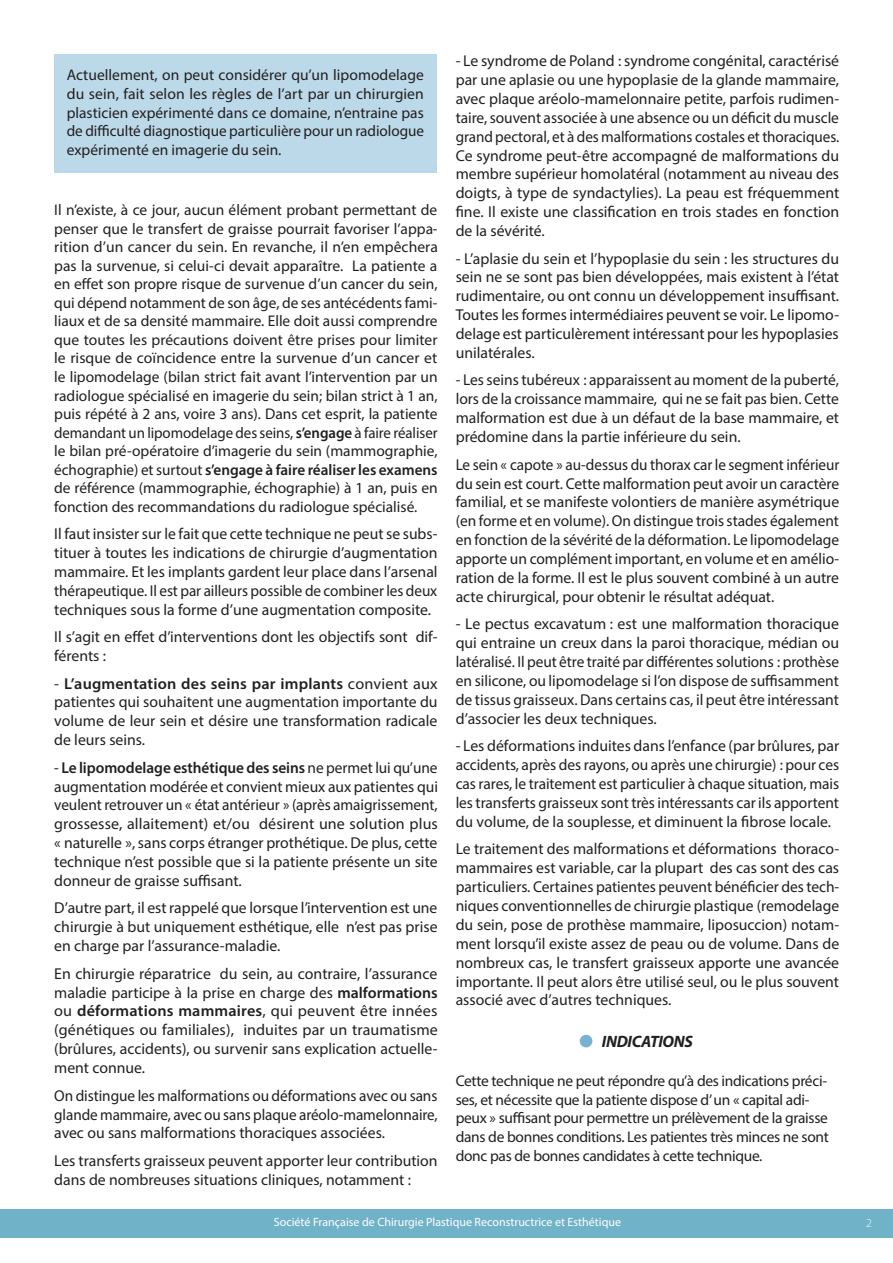
<style>
.page{position:relative;width:893px;height:1263px;background:#fff}
.page>*{position:absolute;margin:0;border:0;box-sizing:border-box;transform-origin:0 0}
.t1{font:italic 700 16.5px "Myriad Pro";letter-spacing:-.02em;color:#231f20}
.t2{font:15.75px/18.9px "Myriad Pro";color:#231f20;text-align:justify}
.t3{font:15.45px/18.6px "Myriad Pro";letter-spacing:-.02em;color:#231f20;text-align:justify}
.t4{font:12px "Myriad Pro";color:#fff}
.t5{font:300 12px "Myriad Pro";color:#fff}
.s1{font-weight:600}
</style>
<div class="page">
<div style="left:0;top:1209px;width:893px;height:28px;background:#70b2c8"></div>
<div style="left:54px;top:54px;width:383px;height:118px;background:#bbd9e8"></div>
<div style="left:580px;top:1035px;width:12px;height:12px;background:#77b3d0;border-radius:50%"></div>
<p class="t3" style="left:67px;top:66px;width:359px">Actuellement, on peut considérer qu’un lipomodelage du sein, fait selon les règles de l’art par un chirurgien plasticien expérimenté dans ce domaine, n’entraine pas de difficulté diagnostique particulière pour un radiologue expérimenté en imagerie du sein.</p>
<p class="t3" style="left:54px;top:200px;width:385px">Il n’existe, à ce jour, aucun élément probant permettant de penser que le transfert de graisse pourrait favoriser l’appa&shy;rition d’un cancer du sein. En revanche, il n’en empêchera pas la survenue, si celui-ci devait apparaître. La patiente a en effet son propre risque de survenue d’un cancer du sein, qui dépend notamment de son âge, de ses antécédents fami&shy;liaux et de sa densité mammaire. Elle doit aussi comprendre que toutes les précautions doivent être prises pour limiter le risque de coïncidence entre la survenue d’un cancer et le lipomodelage (bilan strict fait avant l’intervention par un radiologue spécialisé en imagerie du sein; bilan strict à 1 an, puis répété à 2 ans, voire 3 ans). Dans cet esprit, la patiente demandant un lipomodelage des seins, <span class="s1">s’engage</span> à faire réaliser le bilan pré-opératoire d’imagerie du sein (mammographie, échographie) et surtout <span class="s1">s’engage à faire réaliser les examens </span>de référence (mammographie, échographie) à 1 an, puis en fonction des recommandations du radiologue spécialisé.</p>
<p class="t2" style="left:54px;top:524px;width:385px">Il faut insister sur le fait que cette technique ne peut se subs&shy;tituer à toutes les indications de chirurgie d’augmentation mammaire. Et les implants gardent leur place dans l’arsenal thérapeutique. Il est par ailleurs possible de combiner les deux techniques sous la forme d’une augmentation composite.</p>
<p class="t2" style="left:54px;top:627px;width:385px">Il s’agit en effet d’interventions dont les objectifs sont dif&shy;férents :</p>
<p class="t2" style="left:54px;top:673px;width:385px">- <span class="s1">L’augmentation des seins par implants</span> convient aux patientes qui souhaitent une augmentation importante du volume de leur sein et désire une transformation radicale de leurs seins.</p>
<p class="t2" style="left:54px;top:758px;width:385px">- <span class="s1">Le lipomodelage esthétique des seins</span> ne permet lui qu’une augmentation modérée et convient mieux aux patientes qui veulent retrouver un « état antérieur » (après amaigrissement, grossesse, allaitement) et/ou désirent une solution plus « naturelle », sans corps étranger prothétique. De plus, cette technique n’est possible que si la patiente présente un site donneur de graisse suffisant.</p>
<p class="t2" style="left:54px;top:898px;width:385px">D’autre part, il est rappelé que lorsque l’intervention est une chirurgie à but uniquement esthétique, elle n’est pas prise en charge par l’assurance-maladie.</p>
<p class="t2" style="left:54px;top:964px;width:385px">En chirurgie réparatrice du sein, au contraire, l’assurance maladie participe à la prise en charge des <span class="s1">malformations </span>ou <span class="s1">déformations mammaires</span>, qui peuvent être innées (génétiques ou familiales), induites par un traumatisme (brûlures, accidents), ou survenir sans explication actuelle&shy;ment connue.</p>
<p class="t2" style="left:54px;top:1085px;width:385px">On distingue les malformations ou déformations avec ou sans glande mammaire, avec ou sans plaque aréolo-mamelonnaire, avec ou sans malformations thoraciques associées.</p>
<p class="t2" style="left:54px;top:1151px;width:385px">Les transferts graisseux peuvent apporter leur contribution dans de nombreuses situations cliniques, notamment :</p>
<p class="t2" style="left:456px;top:51px;width:385px">- Le syndrome de Poland : syndrome congénital, caractérisé par une aplasie ou une hypoplasie de la glande mammaire, avec plaque aréolo-mamelonnaire petite, parfois rudimen&shy;taire, souvent associée à une absence ou un déficit du muscle grand pectoral, et à des malformations costales et thoraciques.<br>Ce syndrome peut-être accompagné de malformations du membre supérieur homolatéral (notamment au niveau des doigts, à type de syndactylies). La peau est fréquemment fine. Il existe une classification en trois stades en fonction de la sévérité.</p>
<p class="t2" style="left:456px;top:249px;width:385px">- L’aplasie du sein et l’hypoplasie du sein : les structures du sein ne se sont pas bien développées, mais existent à l’état rudimentaire, ou ont connu un développement insuffisant.<br>Toutes les formes intermédiaires peuvent se voir. Le lipomo&shy;delage est particulèrement intéressant pour les hypoplasies unilatérales.</p>
<p class="t2" style="left:456px;top:370px;width:385px">- Les seins tubéreux : apparaissent au moment de la puberté, lors de la croissance mammaire, qui ne se fait pas bien. Cette malformation est due à un défaut de la base mammaire, et prédomine dans la partie inférieure du sein.</p>
<p class="t2" style="left:456px;top:455px;width:385px">Le sein « capote » au-dessus du thorax car le segment inférieur du sein est court. Cette malformation peut avoir un caractère familial, et se manifeste volontiers de manière asymétrique (en forme et en volume). On distingue trois stades également en fonction de la sévérité de la déformation. Le lipomodelage apporte un complément important, en volume et en amélio&shy;ration de la forme. Il est le plus souvent combiné à un autre acte chirurgical, pour obtenir le résultat adéquat.</p>
<p class="t2" style="left:456px;top:614px;width:385px">- Le pectus excavatum : est une malformation thoracique qui entraine un creux dans la paroi thoracique, médian ou latéralisé. Il peut être traité par différentes solutions : prothèse en silicone, ou lipomodelage si l’on dispose de suffisamment de tissus graisseux. Dans certains cas, il peut être intéressant d’associer les deux techniques.</p>
<p class="t2" style="left:456px;top:736px;width:385px">- Les déformations induites dans l’enfance (par brûlures, par accidents, après des rayons, ou après une chirurgie) : pour ces cas rares, le traitement est particulier à chaque situation, mais les transferts graisseux sont très intéressants car ils apportent du volume, de la souplesse, et diminuent la fibrose locale.</p>
<p class="t2" style="left:456px;top:839px;width:385px">Le traitement des malformations et déformations thoraco&shy;mammaires est variable, car la plupart des cas sont des cas particuliers. Certaines patientes peuvent bénéficier des tech&shy;niques conventionnelles de chirurgie plastique (remodelage du sein, pose de prothèse mammaire, liposuccion) notam&shy;ment lorsqu’il existe assez de peau ou de volume. Dans de nombreux cas, le transfert graisseux apporte une avancée importante. Il peut alors être utilisé seul, ou le plus souvent associé avec d’autres techniques.</p>
<p class="t1" style="left:602px;top:1030px;width:93px">INDICATIONS</p>
<p class="t3" style="left:456px;top:1071px;width:375px;text-align:left">Cette technique ne peut répondre qu’à des indications préci&shy;ses, et nécessite que la patiente dispose d’ un « capital adi&shy;peux » suffisant pour permettre un prélèvement de la graisse dans de bonnes conditions. Les patientes très minces ne sont donc pas de bonnes candidates à cette technique.</p>
<p class="t4" style="left:274px;top:1215px;width:349px">Société Française de Chirurgie Plastique Reconstructrice et Esthétique</p>
<p class="t5" style="left:866px;top:1216px;width:7px">2</p>
</div>
